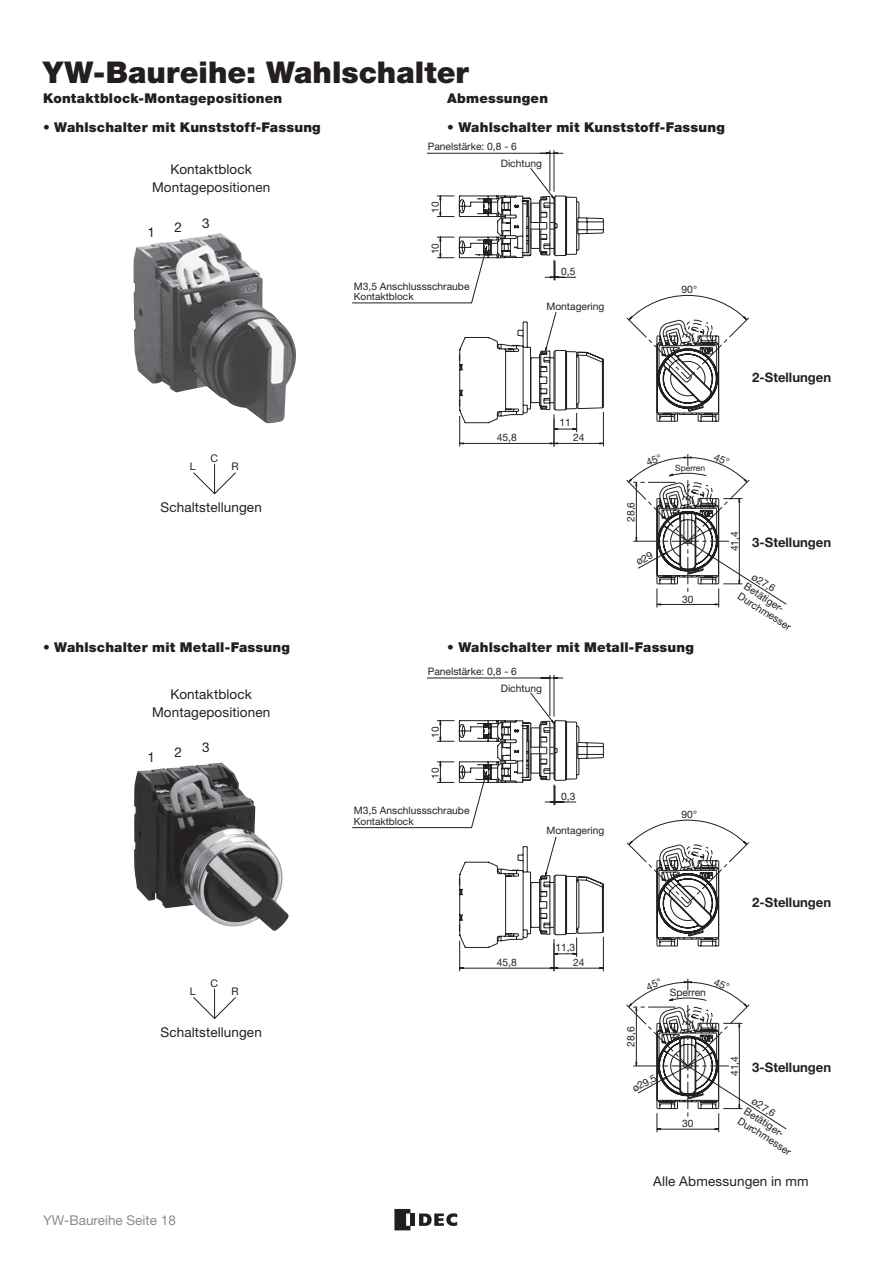
<style>
.page{position:relative;width:893px;height:1263px;background:#fff}
.page>*{position:absolute;margin:0;border:0;box-sizing:border-box;transform-origin:0 0}
.t1{font:900 30px "Helvetica Neue LT";color:#231f20}
.t2{font:900 13.5px "Helvetica Neue LT";letter-spacing:.015em;color:#231f20}
.t3{font:13.5px/18px "Helvetica Neue LT";letter-spacing:.01em;color:#231f20;text-align:center}
.t4{font:13.5px "Helvetica Neue LT";color:#8a8c8f}
.t5{font:700 13.2px "Helvetica Neue LT";color:#231f20}
.t6{font:10.5px "Helvetica Neue LT";color:#231f20}
.t7{font:10.2px/11.9px "Helvetica Neue LT";color:#231f20}
.t8{font:10.05px "Helvetica Neue LT";color:#231f20}
.t9{font:8.55px "Helvetica Neue LT";color:#231f20}
</style>
<div class="page">
<svg style="left:394px;top:1209px;width:16px;height:21px"></svg>
<div style="left:410px;top:1213px;width:5px;height:12px;background:#231f20"></div>
<svg style="left:419px;top:1213px;width:38px;height:12px"></svg>
<img style="left:133px;top:233px;width:152px;height:190px">
<img style="left:134px;top:762px;width:155px;height:169px">
<svg style="left:427px;top:150px;width:137px;height:17px"></svg>
<svg style="left:626px;top:295px;width:123px;height:127px"></svg>
<svg style="left:352px;top:167px;width:252px;height:280px"></svg>
<svg style="left:427px;top:674px;width:137px;height:18px"></svg>
<svg style="left:626px;top:819px;width:123px;height:127px"></svg>
<svg style="left:352px;top:692px;width:252px;height:279px"></svg>
<svg style="left:193px;top:463px;width:43px;height:31px"></svg>
<svg style="left:193px;top:988px;width:43px;height:30px"></svg>
<svg style="left:626px;top:454px;width:160px;height:154px"></svg>
<svg style="left:626px;top:978px;width:160px;height:154px"></svg>
<h1 class="t1" style="left:43px;top:54px;width:427px">YW-Baureihe: Wahlschalter</h1>
<h2 class="t2" style="left:43px;top:90px;width:241px">Kontaktblock-Montagepositionen</h2>
<h2 class="t2" style="left:447px;top:90px;width:102px">Abmessungen</h2>
<h2 class="t2" style="left:43px;top:119px;width:279px">• Wahlschalter mit Kunststoff-Fassung</h2>
<h2 class="t2" style="left:447px;top:119px;width:279px">• Wahlschalter mit Kunststoff-Fassung</h2>
<h2 class="t3" style="left:152px;top:160px;width:120px">Kontaktblock<br>Montagepositionen</h2>
<h2 class="t3" style="left:147px;top:223px;width:9px">1</h2>
<h2 class="t3" style="left:175px;top:218px;width:9px">2</h2>
<h2 class="t3" style="left:202px;top:214px;width:9px">3</h2>
<p class="t6" style="left:190px;top:460px;width:7px">L</p>
<p class="t6" style="left:210px;top:452px;width:9px">C</p>
<p class="t6" style="left:231px;top:460px;width:9px">R</p>
<h2 class="t3" style="left:160px;top:498px;width:103px">Schaltstellungen</h2>
<h2 class="t2" style="left:43px;top:639px;width:248px">• Wahlschalter mit Metall-Fassung</h2>
<h2 class="t3" style="left:152px;top:684px;width:120px">Kontaktblock<br>Montagepositionen</h2>
<h2 class="t3" style="left:147px;top:747px;width:9px">1</h2>
<h2 class="t3" style="left:175px;top:742px;width:9px">2</h2>
<h2 class="t3" style="left:202px;top:738px;width:9px">3</h2>
<p class="t6" style="left:190px;top:984px;width:7px">L</p>
<p class="t6" style="left:210px;top:977px;width:9px">C</p>
<p class="t6" style="left:231px;top:984px;width:9px">R</p>
<h2 class="t3" style="left:160px;top:1022px;width:103px">Schaltstellungen</h2>
<h2 class="t4" style="left:43px;top:1211px;width:134px">YW-Baureihe Seite 18</h2>
<p class="t7" style="left:427px;top:140px;width:91px">Panelstärke: 0,8 - 6</p>
<p class="t8" style="left:429px;top:213px;width:13px;rotate:-90deg">10</p>
<p class="t8" style="left:429px;top:254px;width:13px;rotate:-90deg">10</p>
<p class="t7" style="left:354px;top:280px;width:117px">M3,5 Anschlussschraube</p>
<p class="t8" style="left:354px;top:290px;width:61px">Kontaktblock</p>
<p class="t7" style="left:501px;top:157px;width:43px">Dichtung</p>
<p class="t7" style="left:561px;top:265px;width:16px">0,5</p>
<p class="t7" style="left:546px;top:300px;width:59px">Montagering</p>
<p class="t7" style="left:681px;top:283px;width:17px">90°</p>
<p class="t7" style="left:497px;top:431px;width:21px">45,8</p>
<p class="t7" style="left:559px;top:416px;width:13px">11</p>
<p class="t7" style="left:573px;top:431px;width:13px">24</p>
<p class="t7" style="left:624px;top:521px;width:21px;rotate:-90deg">28,6</p>
<p class="t9" style="left:675px;top:463px;width:32px">Sperren</p>
<p class="t7" style="left:682px;top:593px;width:13px">30</p>
<h2 class="t2" style="left:447px;top:639px;width:248px">• Wahlschalter mit Metall-Fassung</h2>
<p class="t7" style="left:427px;top:665px;width:91px">Panelstärke: 0,8 - 6</p>
<p class="t8" style="left:429px;top:737px;width:13px;rotate:-90deg">10</p>
<p class="t8" style="left:429px;top:778px;width:13px;rotate:-90deg">10</p>
<p class="t7" style="left:354px;top:804px;width:117px">M3,5 Anschlussschraube</p>
<p class="t8" style="left:354px;top:815px;width:61px">Kontaktblock</p>
<p class="t7" style="left:501px;top:681px;width:43px">Dichtung</p>
<p class="t7" style="left:561px;top:790px;width:16px">0,3</p>
<p class="t7" style="left:546px;top:824px;width:59px">Montagering</p>
<p class="t7" style="left:681px;top:807px;width:17px">90°</p>
<p class="t7" style="left:497px;top:956px;width:21px">45,8</p>
<p class="t7" style="left:555px;top:940px;width:21px">11,3</p>
<p class="t7" style="left:573px;top:956px;width:13px">24</p>
<p class="t7" style="left:624px;top:1046px;width:21px;rotate:-90deg">28,6</p>
<p class="t7" style="left:630px;top:1083px;width:27px;rotate:-28deg">ø29,5</p>
<p class="t7" style="left:669px;top:986px;width:38px">Sperren</p>
<p class="t7" style="left:682px;top:1117px;width:13px">30</p>
<p class="t5" style="left:752px;top:369px;width:81px">2-Stellungen</p>
<p class="t7" style="left:728px;top:551px;width:21px;rotate:-90deg">41,4</p>
<p class="t5" style="left:752px;top:534px;width:81px">3-Stellungen</p>
<p class="t7" style="left:755px;top:569px;width:62px;rotate:33deg">ø27,6<br>Betätiger-<br>Durchmesser</p>
<p class="t5" style="left:752px;top:894px;width:81px">2-Stellungen</p>
<p class="t7" style="left:728px;top:1075px;width:21px;rotate:-90deg">41,4</p>
<p class="t5" style="left:752px;top:1058px;width:81px">3-Stellungen</p>
<p class="t7" style="left:755px;top:1094px;width:62px;rotate:33deg">ø27,6<br>Betätiger-<br>Durchmesser</p>
<h2 class="t3" style="left:653px;top:1171px;width:157px">Alle Abmessungen in mm</h2>
</div>
